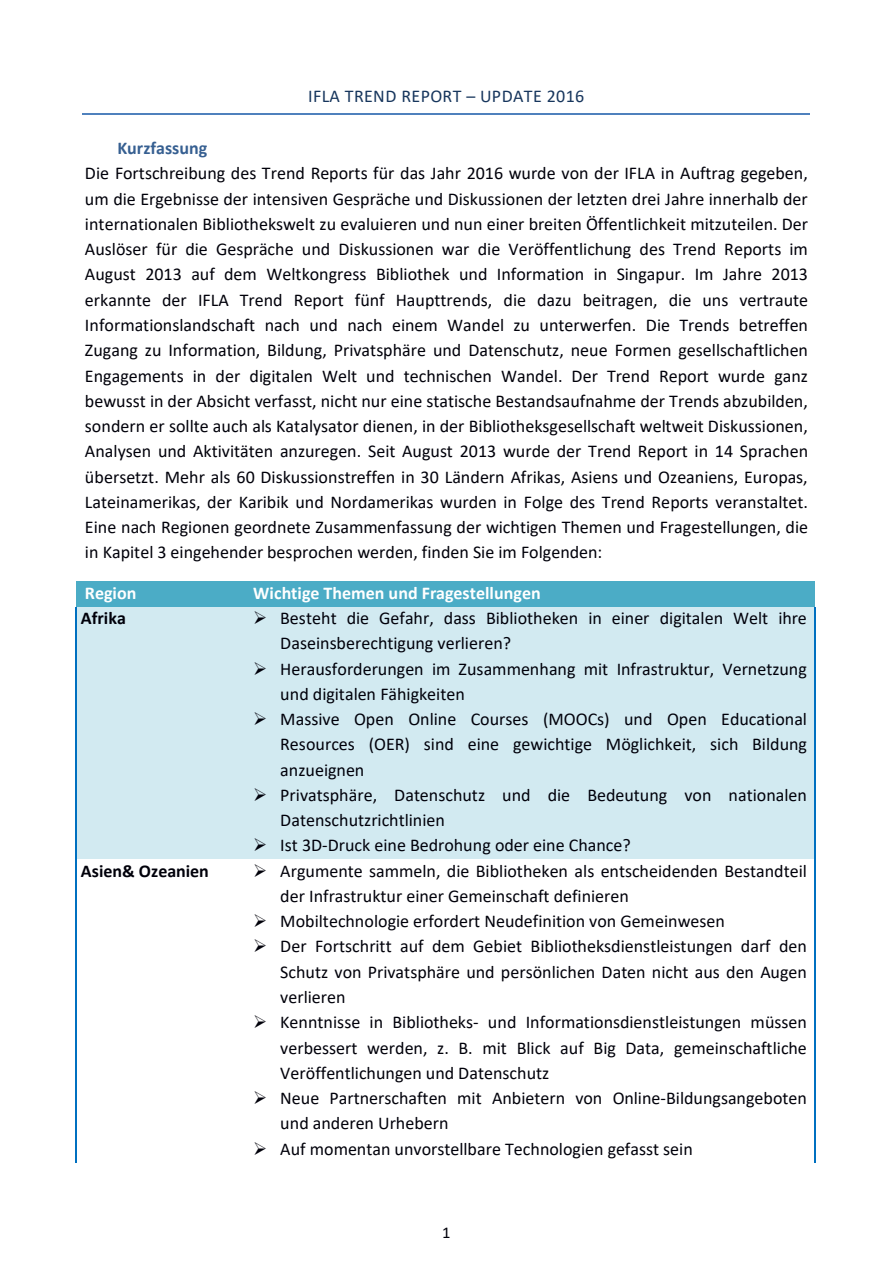
<style>
.page{position:relative;width:893px;height:1263px;background:#fff}
.page>*{position:absolute;margin:0;border:0;box-sizing:border-box;transform-origin:0 0}
.t1{font:18px/25.2px "Calibri";color:#00000a}
.t2{font:700 18px "Calibri";color:#fff}
.t3{font:18px "Calibri";letter-spacing:.02em;color:#17365d}
.t4{font:700 18px "Calibri";color:#00000a}
.t5{font:700 18px "Calibri";letter-spacing:.005em;color:#365f91}
.t6{font:16.5px "Calibri";color:#00000a}
</style>
<div class="page">
<hr style="left:83px;top:113px;width:727px;height:1px;background:#4f81bd">
<div style="left:76px;top:582px;width:169px;height:25px;background:#4bacc6"></div>
<div style="left:245px;top:582px;width:570px;height:25px;background:#4bacc6"></div>
<div style="left:77px;top:607px;width:168px;height:252px;background:#d2eaf1"></div>
<div style="left:245px;top:607px;width:569px;height:252px;background:#d2eaf1"></div>
<hr style="left:76px;top:607px;width:1px;height:252px;background:#0070c0">
<hr style="left:814px;top:607px;width:1px;height:252px;background:#0070c0">
<hr style="left:76px;top:860px;width:1px;height:303px;background:#0070c0">
<hr style="left:814px;top:860px;width:1px;height:303px;background:#0070c0">
<p class="t3" style="left:308px;top:84px;width:278px">IFLA TREND REPORT – UPDATE 2016</p>
<h1 class="t5" style="left:117px;top:135px;width:92px">Kurzfassung</h1>
<p class="t1" style="left:85px;top:160px;width:725px;text-align:justify">Die Fortschreibung des Trend Reports für das Jahr 2016 wurde von der IFLA in Auftrag gegeben, um die Ergebnisse der intensiven Gespräche und Diskussionen der letzten drei Jahre innerhalb der internationalen Bibliothekswelt zu evaluieren und nun einer breiten Öffentlichkeit mitzuteilen. Der Auslöser für die Gespräche und Diskussionen war die Veröffentlichung des Trend Reports im August 2013 auf dem Weltkongress Bibliothek und Information in Singapur. Im Jahre 2013 erkannte der IFLA Trend Report fünf Haupttrends, die dazu beitragen, die uns vertraute Informationslandschaft nach und nach einem Wandel zu unterwerfen. Die Trends betreffen Zugang zu Information, Bildung, Privatsphäre und Datenschutz, neue Formen gesellschaftlichen Engagements in der digitalen Welt und technischen Wandel. Der Trend Report wurde ganz bewusst in der Absicht verfasst, nicht nur eine statische Bestandsaufnahme der Trends abzubilden, sondern er sollte auch als Katalysator dienen, in der Bibliotheksgesellschaft weltweit Diskussionen, Analysen und Aktivitäten anzuregen. Seit August 2013 wurde der Trend Report in 14 Sprachen übersetzt. Mehr als 60 Diskussionstreffen in 30 Ländern Afrikas, Asiens und Ozeaniens, Europas, Lateinamerikas, der Karibik und Nordamerikas wurden in Folge des Trend Reports veranstaltet.<br>Eine nach Regionen geordnete Zusammenfassung der wichtigen Themen und Fragestellungen, die in Kapitel 3 eingehender besprochen werden, finden Sie im Folgenden:</p>
<p class="t2" style="left:85px;top:580px;width:53px">Region</p>
<p class="t2" style="left:253px;top:580px;width:289px">Wichtige Themen und Fragestellungen</p>
<p class="t4" style="left:81px;top:605px;width:47px">Afrika</p>
<p class="t1" style="left:280px;top:605px;width:528px;text-indent:-27px">➢ Besteht die Gefahr, dass Bibliotheken in einer digitalen Welt ihre<br>Daseinsberechtigung verlieren?</p>
<p class="t1" style="left:280px;top:655px;width:528px;text-indent:-27px">➢ Herausforderungen im Zusammenhang mit Infrastruktur, Vernetzung und digitalen Fähigkeiten</p>
<p class="t1" style="left:280px;top:706px;width:528px;text-align:justify;text-indent:-27px">➢ Massive Open Online Courses (MOOCs) und Open Educational Resources (OER) sind eine gewichtige Möglichkeit, sich Bildung anzueignen</p>
<p class="t1" style="left:280px;top:782px;width:528px;text-indent:-27px">➢ Privatsphäre, Datenschutz und die Bedeutung von nationalen<br>Datenschutzrichtlinien</p>
<p class="t1" style="left:253px;top:832px;width:379px">➢ Ist 3D-Druck eine Bedrohung oder eine Chance?</p>
<p class="t4" style="left:81px;top:858px;width:130px">Asien&amp; Ozeanien</p>
<p class="t1" style="left:280px;top:857px;width:528px;text-indent:-27px">➢ Argumente sammeln, die Bibliotheken als entscheidenden Bestandteil der Infrastruktur einer Gemeinschaft definieren</p>
<p class="t1" style="left:253px;top:908px;width:473px">➢ Mobiltechnologie erfordert Neudefinition von Gemeinwesen</p>
<p class="t1" style="left:280px;top:933px;width:528px;text-align:justify;text-indent:-27px">➢ Der Fortschritt auf dem Gebiet Bibliotheksdienstleistungen darf den Schutz von Privatsphäre und persönlichen Daten nicht aus den Augen verlieren</p>
<p class="t1" style="left:280px;top:1009px;width:528px;text-align:justify;text-indent:-27px">➢ Kenntnisse in Bibliotheks- und Informationsdienstleistungen müssen verbessert werden, z. B. mit Blick auf Big Data, gemeinschaftliche Veröffentlichungen und Datenschutz</p>
<p class="t1" style="left:280px;top:1085px;width:528px;text-indent:-27px">➢ Neue Partnerschaften mit Anbietern von Online-Bildungsangeboten und anderen Urhebern</p>
<p class="t1" style="left:253px;top:1135px;width:441px">➢ Auf momentan unvorstellbare Technologien gefasst sein</p>
<p class="t6" style="left:442px;top:1221px;width:10px">1</p>
</div>
